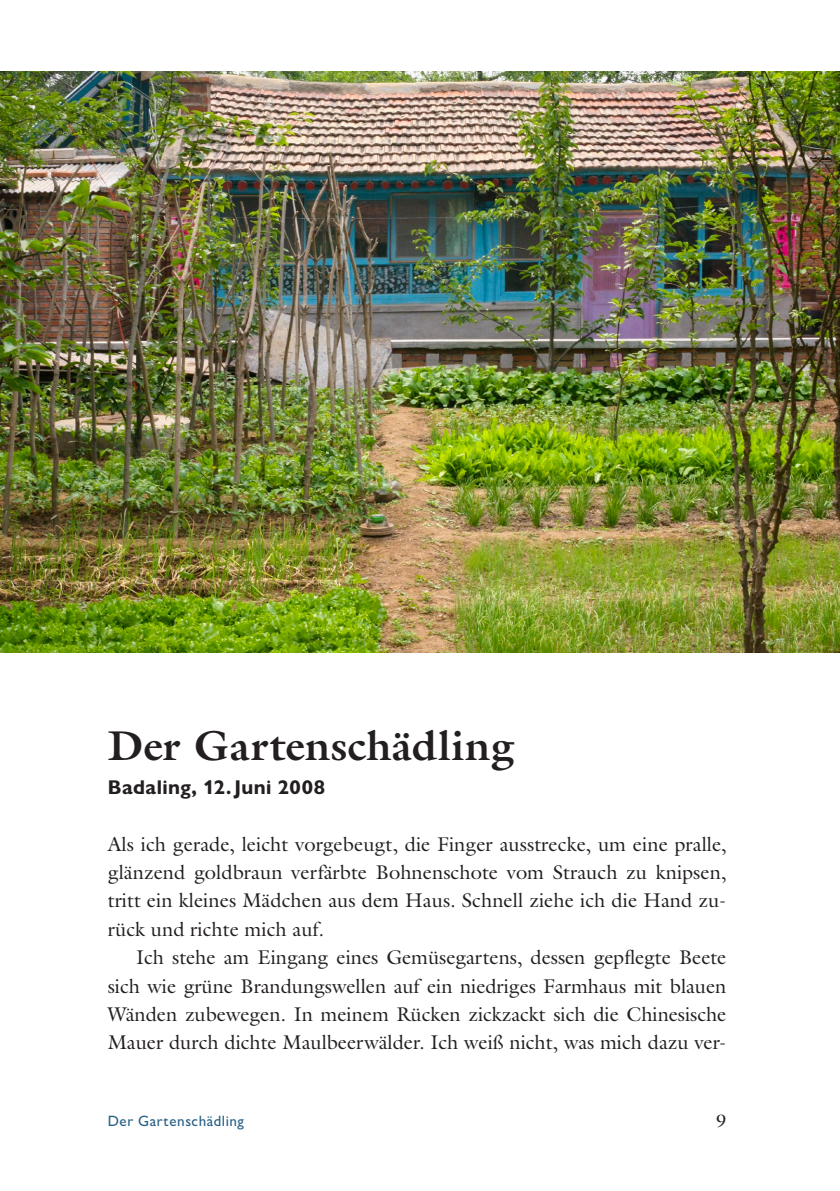
<style>
.page{position:relative;width:840px;height:1191px;background:#fff}
.page>*{position:absolute;margin:0;border:0;box-sizing:border-box;transform-origin:0 0}
.Titel{font:700 42px "Galliard Pro";letter-spacing:.005em;color:#231f20}
.Lauftext{font:20px/28.4px "Galliard Pro";letter-spacing:-.005em;color:#231f20;text-align:justify}
.Lauftext_stumpf{font:20px/28.4px "Galliard Pro";color:#231f20;text-align:justify}
.Unterzeile{font:700 20px "Gill Sans Nova";letter-spacing:.025em;color:#231f20}
.t1{font:18px "Galliard Pro";color:#231f20}
.t2{font:500 15px "Gill Sans Nova";letter-spacing:.04em;color:#296186}
</style>
<div class="page">
<img style="left:0;top:71px;width:839px;height:581px">
<p class="Titel" style="left:108px;top:717px;width:407px">Der Gartenschädling</p>
<p class="Unterzeile" style="left:108px;top:774px;width:218px">Badaling, 12.Juni 2008</p>
<p class="Lauftext_stumpf" style="left:108px;top:829px;width:620px">Als ich gerade, leicht vorgebeugt, die Finger ausstrecke, um eine pralle, glänzend goldbraun verfärbte Bohnenschote vom Strauch zu knipsen, tritt ein kleines Mädchen aus dem Haus. Schnell ziehe ich die Hand zu&shy;rück und richte mich auf.</p>
<p class="Lauftext" style="left:108px;top:942px;width:620px;text-indent:28px">Ich stehe am Eingang eines Gemüsegartens, dessen gepflegte Beete sich wie grüne Brandungswellen auf ein niedriges Farmhaus mit blauen Wänden zubewegen. In meinem Rücken zickzackt sich die Chinesische Mauer durch dichte Maulbeerwälder. Ich weiß nicht, was mich dazu ver-</p>
<p class="t2" style="left:108px;top:1111px;width:138px">Der Gartenschädling</p>
<p class="t1" style="left:716px;top:1108px;width:12px">9</p>
</div>
